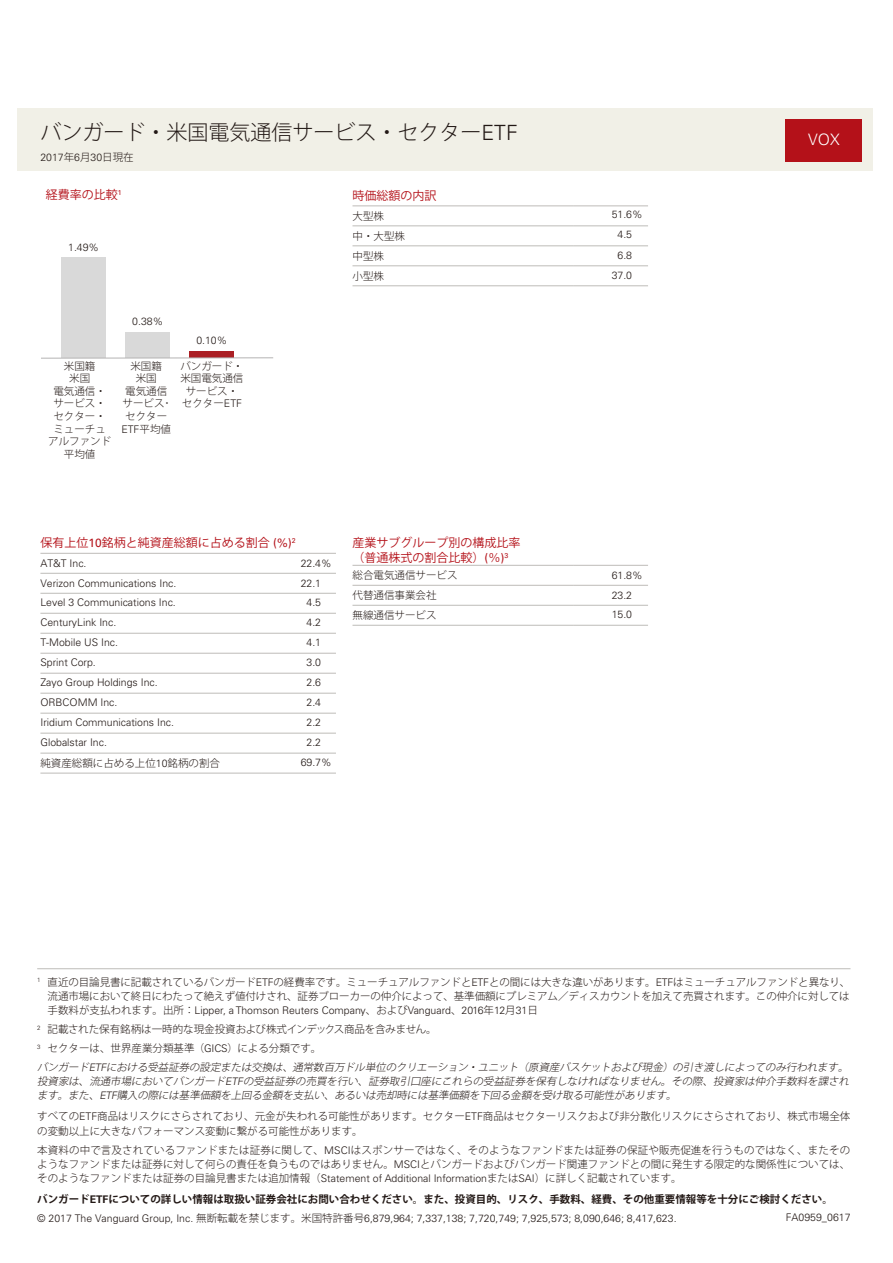
<style>
.page{position:relative;width:893px;height:1263px;background:#fff}
.page>*{position:absolute;margin:0;border:0;box-sizing:border-box;transform-origin:0 0}
.t1{font:300 21px "Koz Go Pro";color:#221815}
.t2{font:300 15.75px "Univers LT Std";color:#fff}
.t3{font:12px/14.4px "Koz Go Pro";color:#b41119}
.t4{font:300 10.5px/12.6px "Koz Go Pro";color:#221815}
.t5{font:300 10.5px/20px "Univers LT Std";color:#221815}
.t6{font:700 10.5px "Koz Go Pro";color:#221815}
.t7{font:italic 300 10.35px/14.2px "Koz Go Pro";color:#221815;text-align:justify}
.s1{font-family:"Univers LT Std"}
.s2{font-family:"Koz Go Pro"}
</style>
<div class="page">
<div style="left:18px;top:108px;width:855px;height:62px;background:#f1f0e7"></div>
<div style="left:786px;top:119px;width:76px;height:42px;background:#b41119"></div>
<hr style="left:37px;top:968px;width:813px;height:1px;background:#bebcb8">
<hr style="left:40px;top:553px;width:221px;height:1px;background:#bebcb8">
<hr style="left:261px;top:553px;width:75px;height:1px;background:#bebcb8">
<hr style="left:40px;top:573px;width:221px;height:1px;background:#bebcb8">
<hr style="left:261px;top:573px;width:75px;height:1px;background:#bebcb8">
<hr style="left:40px;top:593px;width:221px;height:1px;background:#bebcb8">
<hr style="left:261px;top:593px;width:75px;height:1px;background:#bebcb8">
<hr style="left:40px;top:613px;width:221px;height:1px;background:#bebcb8">
<hr style="left:261px;top:613px;width:75px;height:1px;background:#bebcb8">
<hr style="left:40px;top:633px;width:221px;height:1px;background:#bebcb8">
<hr style="left:261px;top:633px;width:75px;height:1px;background:#bebcb8">
<hr style="left:40px;top:653px;width:221px;height:1px;background:#bebcb8">
<hr style="left:261px;top:653px;width:75px;height:1px;background:#bebcb8">
<hr style="left:40px;top:673px;width:221px;height:1px;background:#bebcb8">
<hr style="left:261px;top:673px;width:75px;height:1px;background:#bebcb8">
<hr style="left:40px;top:693px;width:221px;height:1px;background:#bebcb8">
<hr style="left:261px;top:693px;width:75px;height:1px;background:#bebcb8">
<hr style="left:40px;top:713px;width:221px;height:1px;background:#bebcb8">
<hr style="left:261px;top:713px;width:75px;height:1px;background:#bebcb8">
<hr style="left:40px;top:733px;width:221px;height:1px;background:#bebcb8">
<hr style="left:261px;top:733px;width:75px;height:1px;background:#bebcb8">
<hr style="left:40px;top:753px;width:221px;height:1px;background:#bebcb8">
<hr style="left:261px;top:753px;width:75px;height:1px;background:#bebcb8">
<hr style="left:40px;top:773px;width:221px;height:1px;background:#bebcb8">
<hr style="left:261px;top:773px;width:75px;height:1px;background:#bebcb8">
<hr style="left:352px;top:565px;width:221px;height:1px;background:#bebcb8">
<hr style="left:573px;top:565px;width:75px;height:1px;background:#bebcb8">
<hr style="left:352px;top:585px;width:221px;height:1px;background:#bebcb8">
<hr style="left:573px;top:585px;width:75px;height:1px;background:#bebcb8">
<hr style="left:352px;top:605px;width:221px;height:1px;background:#bebcb8">
<hr style="left:573px;top:605px;width:75px;height:1px;background:#bebcb8">
<hr style="left:352px;top:625px;width:221px;height:1px;background:#bebcb8">
<hr style="left:573px;top:625px;width:75px;height:1px;background:#bebcb8">
<hr style="left:352px;top:206px;width:221px;height:1px;background:#bebcb8">
<hr style="left:573px;top:206px;width:75px;height:1px;background:#bebcb8">
<hr style="left:352px;top:226px;width:221px;height:1px;background:#bebcb8">
<hr style="left:573px;top:226px;width:75px;height:1px;background:#bebcb8">
<hr style="left:352px;top:246px;width:221px;height:1px;background:#bebcb8">
<hr style="left:573px;top:246px;width:75px;height:1px;background:#bebcb8">
<hr style="left:352px;top:266px;width:221px;height:1px;background:#bebcb8">
<hr style="left:573px;top:266px;width:75px;height:1px;background:#bebcb8">
<hr style="left:352px;top:286px;width:221px;height:1px;background:#bebcb8">
<hr style="left:573px;top:286px;width:75px;height:1px;background:#bebcb8">
<div style="left:61px;top:257px;width:45px;height:101px;background:#d9d9d9"></div>
<div style="left:125px;top:332px;width:45px;height:26px;background:#d9d9d9"></div>
<div style="left:189px;top:351px;width:45px;height:7px;background:#ab1f24"></div>
<hr style="left:41px;top:358px;width:232px;height:1px;background:#b4b3b3">
<h1 class="t1" style="left:40px;top:119px;width:479px">バンガード・米国電気通信サービス・セクター<span class="s1">ETF</span></h1>
<p class="t5" style="left:40px;top:148px;width:95px">2017<span class="s2">年</span>6<span class="s2">月</span>30<span class="s2">日現在</span></p>
<p class="t3" style="left:46px;top:187px;width:77px">経費率の比較<sup>1</sup></p>
<p class="t5" style="left:68px;top:237px;width:32px">1.49%</p>
<p class="t4" style="left:48px;top:359px;width:64px;text-align:center">米国籍<br>米国<br>電気通信・サービス・セクター・ミューチュアルファンド平均値</p>
<p class="t5" style="left:132px;top:312px;width:32px">0.38%</p>
<p class="t4" style="left:123px;top:359px;width:49px;text-align:center">米国籍<br>米国<br>電気通信サービス･セクター</p>
<p class="t5" style="left:121px;top:419px;width:51px">ETF<span class="s2">平均値</span></p>
<p class="t5" style="left:196px;top:331px;width:32px">0.10%</p>
<p class="t4" style="left:180px;top:359px;width:64px;text-align:center">バンガード・米国電気通信サービス・セクター<span class="s1">ETF</span></p>
<p class="t3" style="left:352px;top:188px;width:86px">時価総額の内訳</p>
<p class="t4" style="left:352px;top:210px;width:33px">大型株</p>
<p class="t4" style="left:352px;top:226px;width:54px;line-height:20px">中・大型株中型株</p>
<p class="t4" style="left:352px;top:270px;width:33px">小型株</p>
<p class="t3" style="left:40px;top:536px;width:257px">保有上位<span class="s1">10</span>銘柄と純資産総額に占める割合 <span class="s1">(%)</span><sup>2</sup></p>
<p class="t5" style="left:40px;top:553px;width:137px">AT&amp;T Inc.<br>Verizon Communications Inc.<br>Level 3 Communications Inc.<br>CenturyLink Inc.<br>T-Mobile US Inc.<br>Sprint Corp.<br>Zayo Group Holdings Inc.<br>ORBCOMM Inc.<br>Iridium Communications Inc.<br>Globalstar Inc.</p>
<p class="t4" style="left:40px;top:757px;width:181px">純資産総額に占める上位<span class="s1">10</span>銘柄の割合</p>
<p class="t5" style="left:301px;top:553px;width:32px">22.4%</p>
<p class="t5" style="left:301px;top:573px;width:22px">22.1</p>
<p class="t5" style="left:307px;top:593px;width:16px">4.5</p>
<p class="t5" style="left:307px;top:613px;width:16px">4.2</p>
<p class="t5" style="left:307px;top:633px;width:16px">4.1</p>
<p class="t5" style="left:307px;top:653px;width:16px">3.0</p>
<p class="t5" style="left:307px;top:672px;width:16px">2.6</p>
<p class="t5" style="left:307px;top:692px;width:16px">2.4</p>
<p class="t5" style="left:307px;top:712px;width:16px">2.2</p>
<p class="t5" style="left:307px;top:732px;width:16px">2.2</p>
<p class="t5" style="left:301px;top:752px;width:32px">69.7%</p>
<p class="t3" style="left:352px;top:536px;width:170px">産業サブグループ別の構成比率（普通株式の割合比較）<span class="s1">(</span>％<span class="s1">)</span><sup>3</sup></p>
<p class="t4" style="left:352px;top:565px;width:106px;line-height:20px">総合電気通信サービス代替通信事業会社<br>無線通信サービス</p>
<p class="t5" style="left:612px;top:204px;width:32px">51.6%</p>
<p class="t5" style="left:618px;top:225px;width:16px">4.5</p>
<p class="t5" style="left:618px;top:245px;width:16px">6.8</p>
<p class="t5" style="left:612px;top:265px;width:22px">37.0</p>
<p class="t5" style="left:612px;top:565px;width:32px">61.8%<br>23.2<br>15.0</p>
<h2 class="t2" style="left:808px;top:130px;width:33px">VOX</h2>
<p class="t4" style="left:37px;top:975px;width:815px;line-height:14.4px;text-align:right"><sup>1</sup> 直近の目論見書に記載されているバンガード<span class="s1">ETF</span>の経費率です。ミューチュアルファンドと<span class="s1">ETF</span>との間には大きな違いがあります。<span class="s1">ETF</span>はミューチュアルファンドと異なり、流通市場において終日にわたって絶えず値付けされ、証券ブローカーの仲介によって、基準価額にプレミアム／ディスカウントを加えて売買されます。この仲介に対しては</p>
<p class="t5" style="left:48px;top:1001px;width:492px"><span class="s2">手数料が支払われます。出所：</span>Lipper, a Thomson Reuters Company<span class="s2">、および</span>Vanguard<span class="s2">、</span>2016<span class="s2">年</span>12<span class="s2">月</span>31<span class="s2">日</span></p>
<p class="t4" style="left:37px;top:1020px;width:401px;line-height:18.9px"><sup>2</sup> 記載された保有銘柄は一時的な現金投資および株式インデックス商品を含みません。<br><sup>3</sup> セクターは、世界産業分類基準（<span class="s1">GICS</span>）による分類です。</p>
<p class="t7" style="left:37px;top:1060px;width:816px">バンガード<span class="s1">ETF</span>における受益証券の設定または交換は、通常数百万ドル単位のクリエーション・ユニット（原資産バスケットおよび現金）の引き渡しによってのみ行われます。投資家は、流通市場においてバンガード<span class="s1">ETF</span>の受益証券の売買を行い、証券取引口座にこれらの受益証券を保有しなければなりません。その際、投資家は仲介手数料を課されます。また、<span class="s1">ETF</span>購入の際には基準価額を上回る金額を支払い、あるいは売却時には基準価額を下回る金額を受け取る可能性があります。</p>
<p class="t4" style="left:37px;top:1109px;width:815px;line-height:14.4px">すべての<span class="s1">ETF</span>商品はリスクにさらされており、元金が失われる可能性があります。セクター<span class="s1">ETF</span>商品はセクターリスクおよび非分散化リスクにさらされており、株式市場全体の変動以上に大きなパフォーマンス変動に繋がる可能性があります。</p>
<p class="t4" style="left:37px;top:1143px;width:814px;line-height:14.4px;text-align:justify">本資料の中で言及されているファンドまたは証券に関して、<span class="s1">MSCI</span>はスポンサーではなく、そのようなファンドまたは証券の保証や販売促進を行うものではなく、またそのようなファンドまたは証券に対して何らの責任を負うものではありません。<span class="s1">MSCI</span>とバンガードおよびバンガード関連ファンドとの間に発生する限定的な関係性については、そのようなファンドまたは証券の目論見書または追加情報（<span class="s1">Statement of Additional Information</span>または<span class="s1">SAI</span>）に詳しく記載されています。</p>
<p class="t6" style="left:37px;top:1192px;width:797px">バンガード<span class="s1">ETF</span>についての詳しい情報は取扱い証券会社にお問い合わせください。また、投資目的、リスク、手数料、経費、その他重要情報等を十分にご検討ください。</p>
<p class="t5" style="left:37px;top:1208px;width:641px">© 2017 The Vanguard Group, Inc. <span class="s2">無断転載を禁じます。米国特許番号</span>6,879,964; 7,337,138; 7,720,749; 7,925,573; 8,090,646; 8,417,623.</p>
<p class="t5" style="left:786px;top:1207px;width:66px">FA0959_0617</p>
</div>
